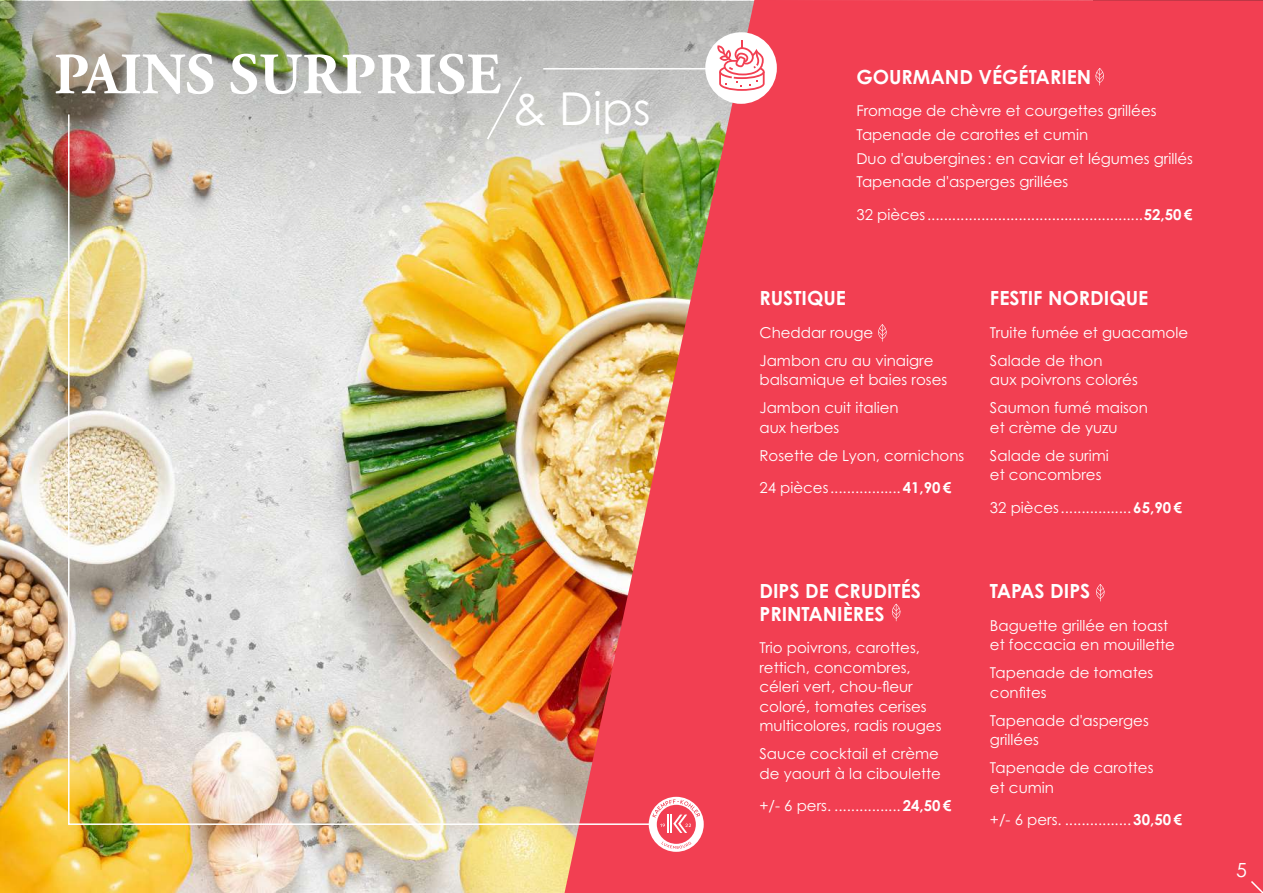
<style>
.page{position:relative;width:1263px;height:893px;background:#fff}
.page>*{position:absolute;margin:0;border:0;box-sizing:border-box;transform-origin:0 0}
.t1{font:700 58.5px "Adobe Garamond Pro";color:#fff}
.t2{font:45.3px "Century Gothic Pro";color:#fff}
.t3{font:700 19.5px/22.5px "Century Gothic Pro";color:#fff}
.t4{font:19.5px "Century Gothic Pro";color:#fff}
.t5{font:15px/19.5px "Century Gothic Pro";color:#fff}
.s1{font-weight:700}
</style>
<div class="page">
<img style="left:0;top:0;width:564px;height:892px">
<img style="left:0;top:1px;width:564px;height:214px">
<div style="left:564px;top:0;width:699px;height:893px;background:#f23f52"></div>
<svg style="left:485px;top:74px;width:38px;height:39px"></svg>
<svg style="left:1249px;top:879px;width:14px;height:14px"></svg>
<hr style="left:543px;top:68px;width:168px;height:2px;background:#fff">
<img style="left:67px;top:113px;width:586px;height:713px">
<svg style="left:1095px;top:68px;width:9px;height:17px"></svg>
<svg style="left:649px;top:797px;width:55px;height:55px"></svg>
<div style="left:705px;top:32px;width:72px;height:72px;background:#fff;border-radius:50%"></div>
<svg style="left:717px;top:40px;width:48px;height:51px"></svg>
<svg style="left:878px;top:324px;width:9px;height:18px"></svg>
<svg style="left:891px;top:604px;width:10px;height:17px"></svg>
<svg style="left:1095px;top:584px;width:10px;height:17px"></svg>
<h1 class="t1" style="left:54px;top:41px;width:448px">PAINS SURPRISE</h1>
<h2 class="t2" style="left:512px;top:81px;width:140px">&amp; Dips</h2>
<h3 class="t3" style="left:856px;top:65px;width:236px">GOURMAND VÉGÉTARIEN</h3>
<p class="t5" style="left:856px;top:99px;width:338px;line-height:23.7px">Fromage de chèvre et courgettes grillées Tapenade de carottes et cumin<br>Duo d'aubergines: en caviar et légumes grillés Tapenade d'asperges grillées</p>
<p class="t5" style="left:856px;top:204px;width:337px">32 pièces....................................................<span class="s1">52,50€</span></p>
<h3 class="t3" style="left:759px;top:287px;width:88px">RUSTIQUE</h3>
<p class="t5" style="left:759px;top:318px;width:175px;line-height:28px">Cheddar rouge<br>Jambon cru au vinaigre</p>
<p class="t5" style="left:759px;top:366px;width:189px;line-height:28px">balsamique et baies roses<br>Jambon cuit italien</p>
<p class="t5" style="left:759px;top:413px;width:206px;line-height:28px">aux herbes<br>Rosette de Lyon, cornichons</p>
<p class="t5" style="left:759px;top:478px;width:193px">24 pièces.................<span class="s1">41,90€</span></p>
<h3 class="t3" style="left:759px;top:580px;width:163px">DIPS DE CRUDITÉS<br>PRINTANIÈRES</h3>
<p class="t5" style="left:759px;top:638px;width:184px">Trio poivrons, carottes, rettich, concombres, céleri vert, chou-fleur coloré, tomates cerises multicolores, radis rouges</p>
<p class="t5" style="left:759px;top:744px;width:183px">Sauce cocktail et crème de yaourt à la ciboulette</p>
<p class="t5" style="left:759px;top:796px;width:193px">+/- 6 pers. ................<span class="s1">24,50€</span></p>
<h3 class="t3" style="left:990px;top:287px;width:160px">FESTIF NORDIQUE</h3>
<p class="t5" style="left:990px;top:318px;width:200px;line-height:28px">Truite fumée et guacamole<br>Salade de thon</p>
<p class="t5" style="left:990px;top:366px;width:159px;line-height:28px">aux poivrons colorés<br>Saumon fumé maison</p>
<p class="t5" style="left:990px;top:413px;width:129px;line-height:28px">et crème de yuzu<br>Salade de surimi</p>
<p class="t5" style="left:990px;top:459px;width:194px;line-height:32.2px">et concombres<br>32 pièces.................<span class="s1">65,90€</span></p>
<h3 class="t3" style="left:990px;top:580px;width:102px">TAPAS DIPS</h3>
<p class="t5" style="left:990px;top:615px;width:187px">Baguette grillée en toast et foccacia en mouillette</p>
<p class="t5" style="left:990px;top:663px;width:165px">Tapenade de tomates confites</p>
<p class="t5" style="left:990px;top:710px;width:160px">Tapenade d'asperges grillées</p>
<p class="t5" style="left:990px;top:758px;width:165px">Tapenade de carottes et cumin</p>
<p class="t5" style="left:990px;top:810px;width:194px">+/- 6 pers. ................<span class="s1">30,50€</span></p>
<h3 class="t4" style="left:1236px;top:858px;width:12px">5</h3>
</div>
